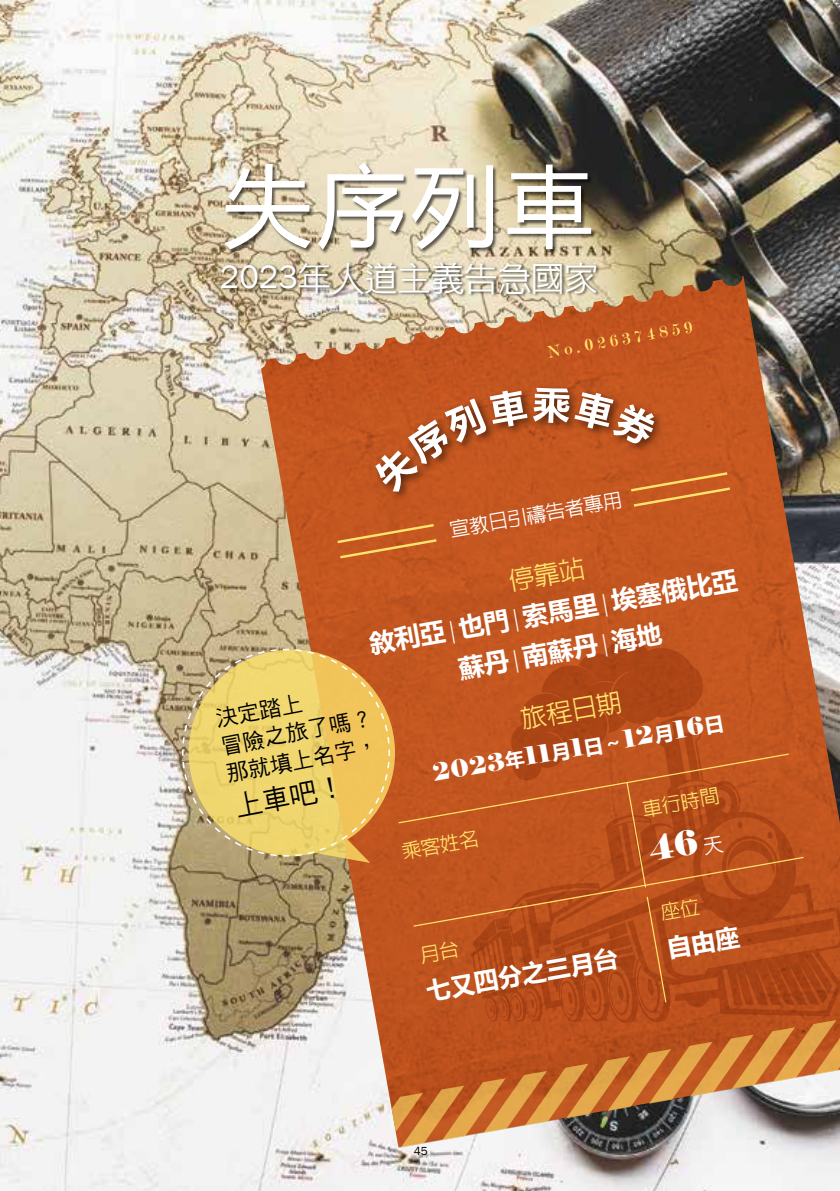
<style>
.page{position:relative;width:840px;height:1191px;background:#fff}
.page>*{position:absolute;margin:0;border:0;box-sizing:border-box;transform-origin:0 0}
.t1{font:88.6px "Microsoft Ya Hei";color:#fff}
.t2{font:500 33.2px "ID Hei";color:#fff}
.t3{font:28px "DF Hei W5 WIN BF";color:#000}
.t4{font:700 25.4px/39.6px "Microsoft Ya Hei";color:#fff;text-align:center}
.t5{font:500 25.4px "ID Hei";color:#ffe36b}
.t6{font:24.2px "Elephant";color:#fff}
.t7{font:700 24.2px "Microsoft Ya Hei";color:#fff}
.t8{font:22px/28px "DF Hei W5 WIN BF";color:#000}
.t9{font:500 19.4px "ID Hei";color:#fff}
.t10{font:500 19.4px "ID Hei";color:#ffe36b}
.t11{font:18.2px "Modern";color:#ffe36b}
.t12{font:12px "Franklin Gothic";color:#000}
.s1{font-family:"Franklin Gothic";font-weight:400}
.s2{font-family:"Microsoft Ya Hei";font-weight:700;font-size:19.4px}
</style>
<div class="page">
<img style="left:0;top:0;width:839px;height:1191px">
<div style="left:225px;top:163px;width:371px;height:92px;background:#000;opacity:.6"></div>
<div style="left:221px;top:261px;width:379px;height:36px;background:#000;opacity:.6"></div>
<img style="left:261px;top:276px;width:578px;height:871px">
<svg style="left:335px;top:522px;width:104px;height:38px;background:#cb6729"></svg>
<div style="left:372px;top:384px;width:291px;height:118px;background:#c2551f"></div>
<svg style="left:375px;top:388px;width:357px;height:120px"></svg>
<svg style="left:181px;top:648px;width:109px;height:209px;background:#dfc772"></svg>
<div style="left:507px;top:556px;width:78px;height:36px;background:#c45620"></div>
<svg style="left:290px;top:639px;width:549px;height:508px;background:#c06c3a"></svg>
<h1 class="t1" style="left:223px;top:146px;width:372px">失序列車</h1>
<h2 class="t2" style="left:220px;top:261px;width:379px"><span class="s1">2023</span>年人道主義告急國家</h2>
<p class="t11" style="left:545px;top:343px;width:148px;rotate:-10deg">No.026374859</p>
<p class="t9" style="left:448px;top:519px;width:176px;rotate:-10deg">宣教日引禱告者專用</p>
<p class="t4" style="left:366px;top:623px;width:374px;rotate:-10deg">敘利亞∣也門∣索馬里∣埃塞俄比亞蘇丹∣南蘇丹∣海地</p>
<p class="t8" style="left:213px;top:705px;width:156px;rotate:-11deg">決定踏上<br>冒險之旅了嗎？那就填上名字，</p>
<p class="t3" style="left:232px;top:793px;width:114px;rotate:-11deg">上車吧！</p>
<p class="t5" style="left:519px;top:706px;width:103px;rotate:-10deg">旅程日期</p>
<p class="t6" style="left:430px;top:758px;width:296px;rotate:-10deg">2023<span class="s2">年</span>11<span class="s2">月</span>1<span class="s2">日～</span>12<span class="s2">月</span>16<span class="s2">日</span></p>
<p class="t10" style="left:400px;top:841px;width:79px;rotate:-10deg">乘客姓名</p>
<p class="t10" style="left:640px;top:799px;width:79px;rotate:-10deg">車行時間</p>
<p class="t7" style="left:423px;top:974px;width:195px;rotate:-10deg">七又四分之三月台</p>
<p class="t12" style="left:413px;top:1144px;width:16px">45</p>
</div>
